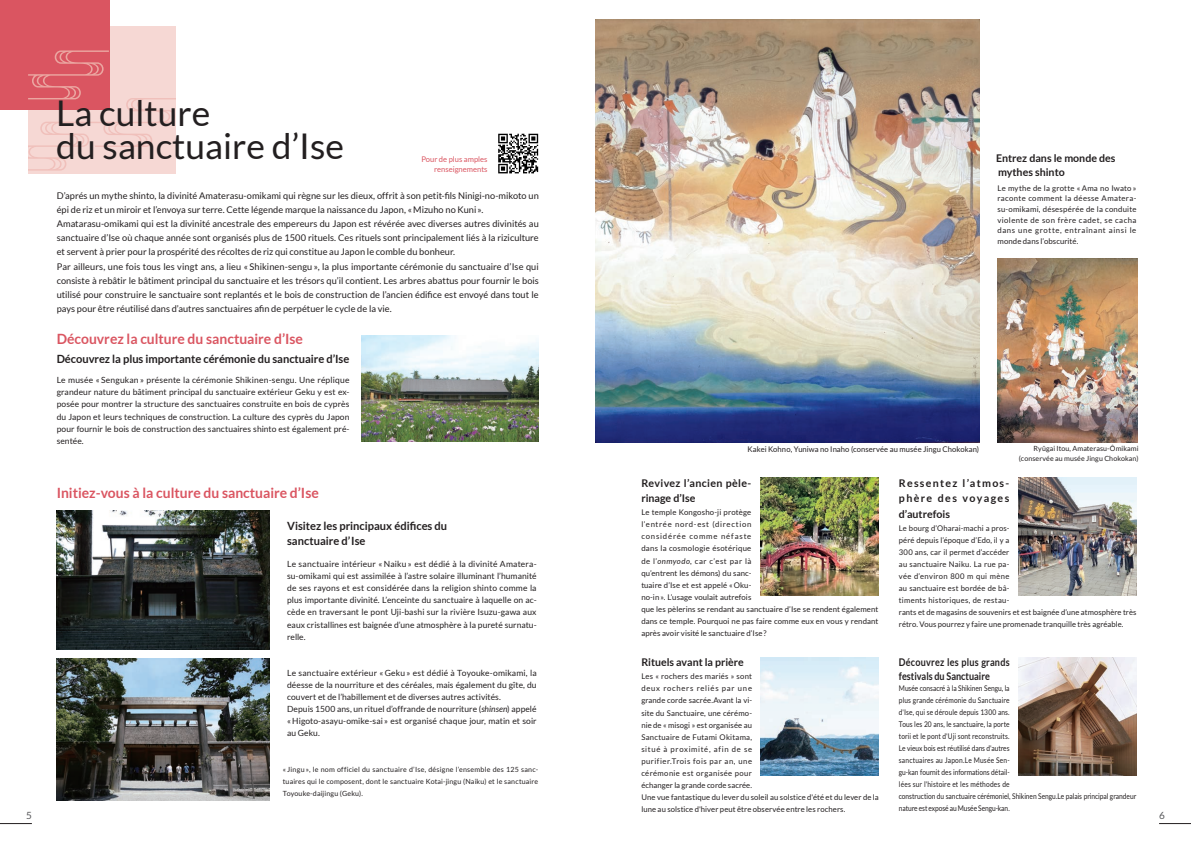
<style>
.page{position:relative;width:1191px;height:842px;background:#fff}
.page>*{position:absolute;margin:0;border:0;box-sizing:border-box;transform-origin:0 0}
.t1{font:35.4px/33.3px "Lato";color:#231f20}
.t2{font:700 14.2px "Lato";color:#da5561}
.t3{font:700 11.3px/15.6px "Lato";letter-spacing:-.005em;color:#231f20}
.t4{font:700 10.6px/15.6px "Lato";color:#231f20}
.t5{font:700 10.6px/13.5px "Lato";color:#231f20;scale:.85 1}
.t6{font:700 10.6px/15.6px "Lato";letter-spacing:.03em;color:#231f20}
.t7{font:9.9px "Lato";color:#57585a}
.t8{font:9.2px/14.2px "Lato";color:#231f20}
.t9{font:8.5px/12.1px "Lato";letter-spacing:.005em;color:#231f20;text-align:justify}
.t10{font:7.8px/12px "Lato";letter-spacing:.01em;color:#231f20}
.t11{font:7.8px/12px "Lato";letter-spacing:.01em;color:#231f20;scale:.85 1}
.t12{font:7.8px/9.9px "Lato";color:#da5561;text-align:right}
.t13{font:7.1px/12px "Lato";letter-spacing:.015em;color:#231f20;text-align:right}
.s1{font-style:italic}
</style>
<div class="page">
<div style="left:28px;top:26px;width:148px;height:148px;background:#f6d8d4"></div>
<div style="left:0;top:0;width:110px;height:109px;background:#da5561"></div>
<svg style="left:28px;top:50px;width:148px;height:121px"></svg>
<img style="left:595px;top:20px;width:384px;height:422px">
<img style="left:361px;top:335px;width:178px;height:106px">
<img style="left:997px;top:259px;width:140px;height:183px">
<img style="left:57px;top:511px;width:212px;height:138px">
<img style="left:57px;top:658px;width:212px;height:142px">
<img style="left:760px;top:477px;width:119px;height:119px">
<img style="left:760px;top:657px;width:119px;height:118px">
<img style="left:1018px;top:477px;width:118px;height:119px">
<img style="left:1018px;top:657px;width:118px;height:118px">
<svg style="left:498px;top:134px;width:40px;height:39px"></svg>
<hr style="left:0;top:823px;width:32px;height:1px;background:#231f20">
<hr style="left:1159px;top:823px;width:32px;height:1px;background:#231f20">
<h1 class="t1" style="left:56px;top:96px;width:289px">La culture<br>du sanctuaire d’Ise</h1>
<p class="t12" style="left:421px;top:154px;width:68px">Pour de plus amples renseignements</p>
<p class="t8" style="left:57px;top:188px;width:483px">D’aprés un mythe shinto, la divinité Amaterasu-omikami qui règne sur les dieux, offrit à son petit-fils Ninigi-no-mikoto un épi de riz et un miroir et l’envoya sur terre. Cette légende marque la naissance du Japon, « Mizuho no Kuni ».<br>Amatarasu-omikami qui est la divinité ancestrale des empereurs du Japon est révérée avec diverses autres divinités au sanctuaire d’Ise où chaque année sont organisés plus de 1500 rituels. Ces rituels sont principalement liés à la riziculture et servent à prier pour la prospérité des récoltes de riz qui constitue au Japon le comble du bonheur.<br>Par ailleurs, une fois tous les vingt ans, a lieu « Shikinen-sengu », la plus importante cérémonie du sanctuaire d’Ise qui consiste à rebâtir le bâtiment principal du sanctuaire et les trésors qu’il contient. Les arbres abattus pour fournir le bois utilisé pour construire le sanctuaire sont replantés et le bois de construction de l’ancien édifice est envoyé dans tout le pays pour être réutilisé dans d’autres sanctuaires afin de perpétuer le cycle de la vie.</p>
<h2 class="t2" style="left:57px;top:331px;width:248px">Découvrez la culture du sanctuaire d’Ise</h2>
<h3 class="t3" style="left:57px;top:351px;width:294px">Découvrez la plus importante cérémonie du sanctuaire d’Ise</h3>
<p class="t9" style="left:57px;top:374px;width:294px">Le musée « Sengukan » présente la cérémonie Shikinen-sengu. Une réplique grandeur nature du bâtiment principal du sanctuaire extérieur Geku y est ex&shy;posée pour montrer la structure des sanctuaires construite en bois de cyprès du Japon et leurs techniques de construction. La culture des cyprès du Japon pour fournir le bois de construction des sanctuaires shinto est également pré&shy;sentée.</p>
<h3 class="t4" style="left:996px;top:151px;width:121px;line-height:13.5px">Entrez dans le monde des mythes shinto</h3>
<p class="t10" style="left:997px;top:183px;width:140px;line-height:10.6px;text-align:justify">Le mythe de la grotte « Ama no Iwato » raconte comment la déesse Amatera&shy;su-omikami, désespérée de la conduite violente de son frère cadet, se cacha dans une grotte, entraînant ainsi le monde dans l’obscurité.</p>
<p class="t10" style="left:747px;top:443px;width:233px">Kakei Kohno, Yuniwa no Inaho (conservée au musée Jingu Chokokan)</p>
<p class="t13" style="left:1019px;top:444px;width:121px;line-height:9.9px">Ryûgai Itou, Amaterasu-Ômikami (conservée au musée Jingu Chokokan)</p>
<h3 class="t6" style="left:641px;top:475px;width:111px">Revivez l’ancien pèle&shy;rinage d’Ise</h3>
<p class="t10" style="left:641px;top:506px;width:238px">Le temple Kongosho-ji protège<br>l’entrée nord-est (direction<br>considérée comme néfaste<br>dans la cosmologie ésotérique<br>de l’<span class="s1">onmyodo</span>, car c’est par là<br>qu’entrent les démons) du sanc-<br>tuaire d’Ise et est appelé « Oku-<br>no-in ». L’usage voulait autrefois<br>que les pèlerins se rendant au sanctuaire d’Ise se rendent également dans ce temple. Pourquoi ne pas faire comme eux en vous y rendant après avoir visité le sanctuaire d’Ise ?</p>
<h3 class="t4" style="left:641px;top:654px;width:104px">Rituels avant la prière</h3>
<p class="t10" style="left:641px;top:670px;width:239px">Les « rochers des mariés » sont<br>deux rochers reliés par une<br>grande corde sacrée.Avant la vi-<br>site du Sanctuaire, une cérémo-<br>nie de « misogi » est organisée au<br>Sanctuaire de Futami Okitama,<br>situé à proximité, afin de se<br>purifier.Trois fois par an, une<br>cérémonie est organisée pour<br>échanger la grande corde sacrée.<br>Une vue fantastique du lever du soleil au solstice d'été et du lever de la lune au solstice d'hiver peut être observée entre les rochers.</p>
<h3 class="t4" style="left:899px;top:475px;width:112px;text-align:justify">Ressentez l’atmos&shy;phère des voyages d’autrefois</h3>
<p class="t10" style="left:899px;top:522px;width:239px">Le bourg d’Oharai-machi a pros-<br>péré depuis l’époque d’Edo, il y a<br>300 ans, car il permet d’accéder<br>au sanctuaire Naiku. La rue pa-<br>vée d’environ 800 m qui mène<br>au sanctuaire est bordée de bâ-<br>timents historiques, de restau-<br>rants et de magasins de souvenirs et est baignée d’une atmosphère très rétro. Vous pourrez y faire une promenade tranquille très agréable.</p>
<h3 class="t5" style="left:899px;top:655px;width:132px">Découvrez les plus grands festivals du Sanctuaire</h3>
<p class="t11" style="left:899px;top:682px;width:281px">Musée consacré à la Shikinen Sengu, la<br>plus grande cérémonie du Sanctuaire<br>d'Ise, qui se déroule depuis 1300 ans.<br>Tous les 20 ans, le sanctuaire, la porte<br>torii et le pont d'Uji sont reconstruits.<br>Le vieux bois est réutilisé dans d'autres<br>sanctuaires au Japon.Le Musée Sen-<br>gu-kan fournit des informations détail-<br>lées sur l'histoire et les méthodes de<br>construction du sanctuaire cérémoniel, Shikinen Sengu.Le palais principal grandeur nature est exposé au Musée Sengu-kan.</p>
<h2 class="t2" style="left:57px;top:484px;width:264px">Initiez-vous à la culture du sanctuaire d’Ise</h2>
<h3 class="t3" style="left:287px;top:517px;width:162px">Visitez les principaux édifices du sanctuaire d’Ise</h3>
<p class="t9" style="left:287px;top:558px;width:251px">Le sanctuaire intérieur « Naiku » est dédié à la divinité Amatera&shy;su-omikami qui est assimilée à l’astre solaire illuminant l’humanité de ses rayons et est considérée dans la religion shinto comme la plus importante divinité. L’enceinte du sanctuaire à laquelle on ac&shy;cède en traversant le pont Uji-bashi sur la rivière Isuzu-gawa aux eaux cristallines est baignée d’une atmosphère à la pureté surnatu&shy;relle.</p>
<p class="t9" style="left:287px;top:667px;width:251px;text-align:left">Le sanctuaire extérieur « Geku » est dédié à Toyouke-omikami, la déesse de la nourriture et des céréales, mais également du gîte, du couvert et de l’habillement et de diverses autres activités.<br>Depuis 1500 ans, un rituel d’offrande de nourriture (<span class="s1">shinsen</span>) appelé « Higoto-asayu-omike-sai » est organisé chaque jour, matin et soir au Geku.</p>
<p class="t13" style="left:283px;top:764px;width:257px;text-align:justify">« Jingu », le nom officiel du sanctuaire d’Ise, désigne l’ensemble des 125 sanc&shy;tuaires qui le composent, dont le sanctuaire Kotai-jingu (Naiku) et le sanctuaire Toyouke-daijingu (Geku).</p>
<p class="t7" style="left:26px;top:809px;width:7px">5</p>
<p class="t7" style="left:1159px;top:809px;width:7px">6</p>
</div>
